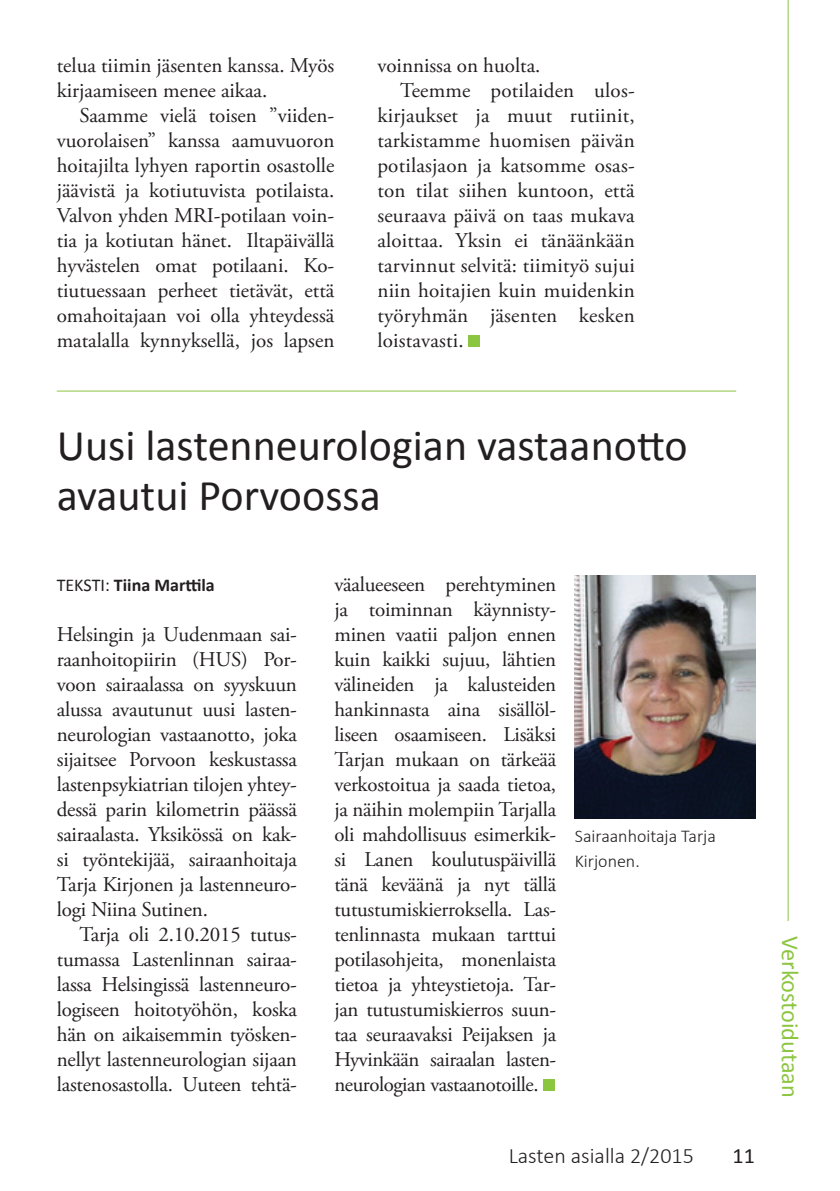
<style>
.page{position:relative;width:840px;height:1191px;background:#fff}
.page>*{position:absolute;margin:0;border:0;box-sizing:border-box;transform-origin:0 0}
.Leipis_ilman_sisenny{font:44px/50px "Calibri";color:#231f20}
.Leipis_ilman_sisenny-2{font:24.4px "Calibri";color:#8cc540}
.t1{font:300 22px "Calibri";color:#231f20}
.t2{font:22px "Calibri";color:#231f20}
.Leipis_sisennys{font:21px/25px "Adobe Garamond Pro";color:#231f20;text-align:justify}
.Leipis_ilman_sisenny-3{font:21px/25px "Adobe Garamond Pro";letter-spacing:-.01em;color:#231f20;text-align:justify}
.Calibri_leipis{font:300 18px/25px "Calibri";color:#231f20}
.Leipis_ilman_sisenny-4{font:700 18px "Calibri";color:#231f20}
.s1{font-weight:400}
</style>
<div class="page">
<hr style="left:787px;top:0;width:1px;height:921px;background:#8cc540">
<hr style="left:57px;top:390px;width:678px;height:1px;background:#8cc540">
<img style="left:574px;top:575px;width:180px;height:243px">
<div style="left:543px;top:1079px;width:11px;height:11px;background:#8cc540"></div>
<div style="left:468px;top:335px;width:12px;height:12px;background:#8cc540"></div>
<p class="Leipis_sisennys" style="left:57px;top:54px;width:279px">telua tiimin jäsenten kanssa. Myös kirjaamiseen menee aikaa.</p>
<p class="Leipis_sisennys" style="left:57px;top:104px;width:279px;text-indent:23px">Saamme vielä toisen ”viiden&shy;vuorolaisen” kanssa aamuvuoron hoitajilta lyhyen raportin osastolle jäävistä ja kotiutuvista potilaista.<br>Valvon yhden MRI-potilaan voin&shy;tia ja kotiutan hänet. Iltapäivällä hyvästelen omat potilaani. Ko&shy;tiutuessaan perheet tietävät, että omahoitajaan voi olla yhteydessä matalalla kynnyksellä, jos lapsen</p>
<p class="Leipis_sisennys" style="left:377px;top:54px;width:164px">voinnissa on huolta.</p>
<p class="Leipis_sisennys" style="left:377px;top:79px;width:259px;text-indent:23px">Teemme potilaiden ulos&shy;kirjaukset ja muut rutiinit, tarkistamme huomisen päivän potilasjaon ja katsomme osas&shy;ton tilat siihen kuntoon, että seuraava päivä on taas mukava aloittaa. Yksin ei tänäänkään tarvinnut selvitä: tiimityö sujui niin hoitajien kuin muidenkin työryhmän jäsenten kesken loistavasti.</p>
<p class="Leipis_ilman_sisenny" style="left:57px;top:420px;width:632px">Uusi lastenneurologian vastaanotto avautui Porvoossa</p>
<p class="Leipis_ilman_sisenny-4" style="left:57px;top:573px;width:159px"><span class="s1">TEKSTI:</span> Tiina Marttila</p>
<p class="Leipis_ilman_sisenny-3" style="left:57px;top:622px;width:242px">Helsingin ja Uudenmaan sai&shy;raanhoitopiirin (HUS) Por&shy;voon sairaalassa on syyskuun alussa avautunut uusi lasten&shy;neurologian vastaanotto, joka sijaitsee Porvoon keskustassa lastenpsykiatrian tilojen yhtey&shy;dessä parin kilometrin päässä sairaalasta. Yksikössä on kak&shy;si työntekijää, sairaanhoitaja Tarja Kirjonen ja lastenneuro&shy;logi Niina Sutinen.</p>
<p class="Leipis_sisennys" style="left:57px;top:922px;width:242px;text-indent:23px">Tarja oli 2.10.2015 tutus&shy;tumassa Lastenlinnan sairaa&shy;lassa Helsingissä lastenneuro&shy;logiseen hoitotyöhön, koska hän on aikaisemmin työsken&shy;nellyt lastenneurologian sijaan lastenosastolla. Uuteen tehtä-</p>
<p class="Leipis_sisennys" style="left:334px;top:572px;width:223px">väalueeseen perehtyminen ja toiminnan käynnisty&shy;minen vaatii paljon ennen kuin kaikki sujuu, lähtien välineiden ja kalusteiden hankinnasta aina sisällöl&shy;liseen osaamiseen. Lisäksi Tarjan mukaan on tärkeää verkostoitua ja saada tietoa, ja näihin molempiin Tarjalla oli mahdollisuus esimerkik&shy;si Lanen koulutuspäivillä tänä keväänä ja nyt tällä tutustumiskierroksella. Las&shy;tenlinnasta mukaan tarttui potilasohjeita, monenlaista tietoa ja yhteystietoja. Tar&shy;jan tutustumiskierros suun&shy;taa seuraavaksi Peijaksen ja Hyvinkään sairaalan lasten&shy;neurologian vastaanotoille.</p>
<p class="Calibri_leipis" style="left:574px;top:823px;width:142px">Sairaanhoitaja Tarja<br>Kirjonen.</p>
<p class="t1" style="left:508px;top:1141px;width:187px">Lasten asialla 2/2015</p>
<p class="t2" style="left:732px;top:1141px;width:24px">11</p>
<p class="Leipis_ilman_sisenny-2" style="left:805px;top:936px;width:163px;rotate:90deg">Verkostoidutaan</p>
</div>
